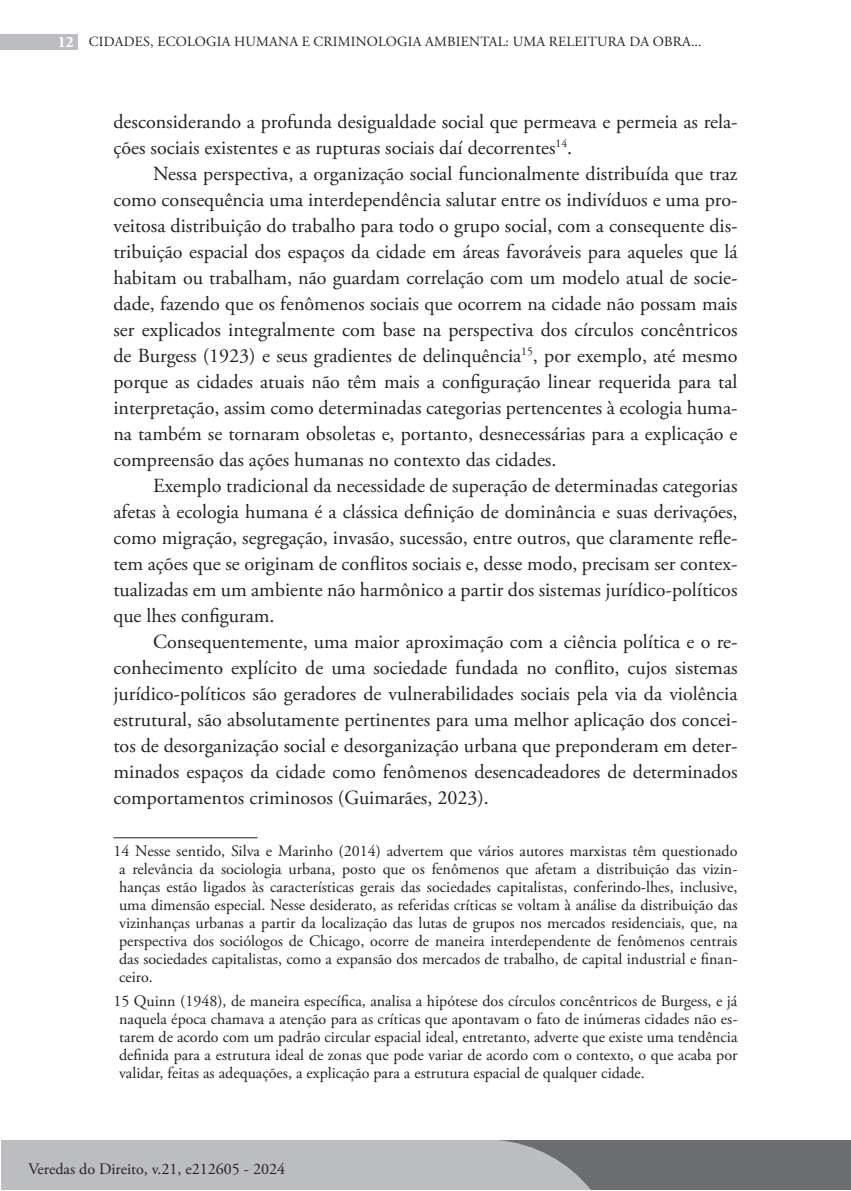
<style>
.page{position:relative;width:851px;height:1191px;background:#fff}
.page>*{position:absolute;margin:0;border:0;box-sizing:border-box;transform-origin:0 0}
.t1{font:20px/26px "Adobe Garamond Pro";color:#231f20;text-align:justify}
.t2{font:16px/18px "Adobe Garamond Pro";color:#231f20;text-align:justify}
.t3{font:14px "Adobe Garamond Pro";letter-spacing:.015em;color:#231f20}
.s1{font-weight:700;font-size:16px;color:#fff}
</style>
<div class="page">
<div style="left:1px;top:1140px;width:849px;height:50px;background:#6c6d70"></div>
<div style="left:0;top:34px;width:77px;height:16px;background:#bcbdc0"></div>
<div style="left:1px;top:1140px;width:590px;height:50px;background:#bcbdc0"></div>
<hr style="left:113px;top:837px;width:144px;height:1px;background:#231f20">
<p class="t3" style="left:59px;top:34px;width:644px"><span class="s1">12</span> CIDADES, ECOLOGIA HUMANA E CRIMINOLOGIA AMBIENTAL: UMA RELEITURA DA OBRA...</p>
<p class="t1" style="left:113px;top:109px;width:625px">desconsiderando a profunda desigualdade social que permeava e permeia as rela&shy;ções sociais existentes e as rupturas sociais daí decorrentes<sup>14</sup>.</p>
<p class="t1" style="left:113px;top:161px;width:625px;text-indent:40px">Nessa perspectiva, a organização social funcionalmente distribuída que traz como consequência uma interdependência salutar entre os indivíduos e uma pro&shy;veitosa distribuição do trabalho para todo o grupo social, com a consequente dis&shy;tribuição espacial dos espaços da cidade em áreas favoráveis para aqueles que lá habitam ou trabalham, não guardam correlação com um modelo atual de socie&shy;dade, fazendo que os fenômenos sociais que ocorrem na cidade não possam mais ser explicados integralmente com base na perspectiva dos círculos concêntricos de Burgess (1923) e seus gradientes de delinquência<sup>15</sup>, por exemplo, até mesmo porque as cidades atuais não têm mais a configuração linear requerida para tal interpretação, assim como determinadas categorias pertencentes à ecologia huma&shy;na também se tornaram obsoletas e, portanto, desnecessárias para a explicação e compreensão das ações humanas no contexto das cidades.</p>
<p class="t1" style="left:113px;top:473px;width:625px;text-indent:40px">Exemplo tradicional da necessidade de superação de determinadas categorias afetas à ecologia humana é a clássica definição de dominância e suas derivações, como migração, segregação, invasão, sucessão, entre outros, que claramente refle&shy;tem ações que se originam de conflitos sociais e, desse modo, precisam ser contex&shy;tualizadas em um ambiente não harmônico a partir dos sistemas jurídico-políticos que lhes configuram.</p>
<p class="t1" style="left:113px;top:629px;width:625px;text-indent:40px">Consequentemente, uma maior aproximação com a ciência política e o re&shy;conhecimento explícito de uma sociedade fundada no conflito, cujos sistemas jurídico-políticos são geradores de vulnerabilidades sociais pela via da violência estrutural, são absolutamente pertinentes para uma melhor aplicação dos concei&shy;tos de desorganização social e desorganização urbana que preponderam em deter&shy;minados espaços da cidade como fenômenos desencadeadores de determinados comportamentos criminosos (Guimarães, 2023).</p>
<p class="t2" style="left:119px;top:842px;width:620px;text-indent:-6px">14 Nesse sentido, Silva e Marinho (2014) advertem que vários autores marxistas têm questionado a relevância da sociologia urbana, posto que os fenômenos que afetam a distribuição das vizin&shy;hanças estão ligados às características gerais das sociedades capitalistas, conferindo-lhes, inclusive, uma dimensão especial. Nesse desiderato, as referidas críticas se voltam à análise da distribuição das vizinhanças urbanas a partir da localização das lutas de grupos nos mercados residenciais, que, na perspectiva dos sociólogos de Chicago, ocorre de maneira interdependente de fenômenos centrais das sociedades capitalistas, como a expansão dos mercados de trabalho, de capital industrial e finan&shy;ceiro.</p>
<p class="t2" style="left:119px;top:992px;width:619px;text-indent:-6px">15 Quinn (1948), de maneira específica, analisa a hipótese dos círculos concêntricos de Burgess, e já naquela época chamava a atenção para as críticas que apontavam o fato de inúmeras cidades não es&shy;tarem de acordo com um padrão circular espacial ideal, entretanto, adverte que existe uma tendência definida para a estrutura ideal de zonas que pode variar de acordo com o contexto, o que acaba por validar, feitas as adequações, a explicação para a estrutura espacial de qualquer cidade.</p>
<p class="t2" style="left:28px;top:1160px;width:258px">Veredas do Direito, v.21, e212605 - 2024</p>
</div>
